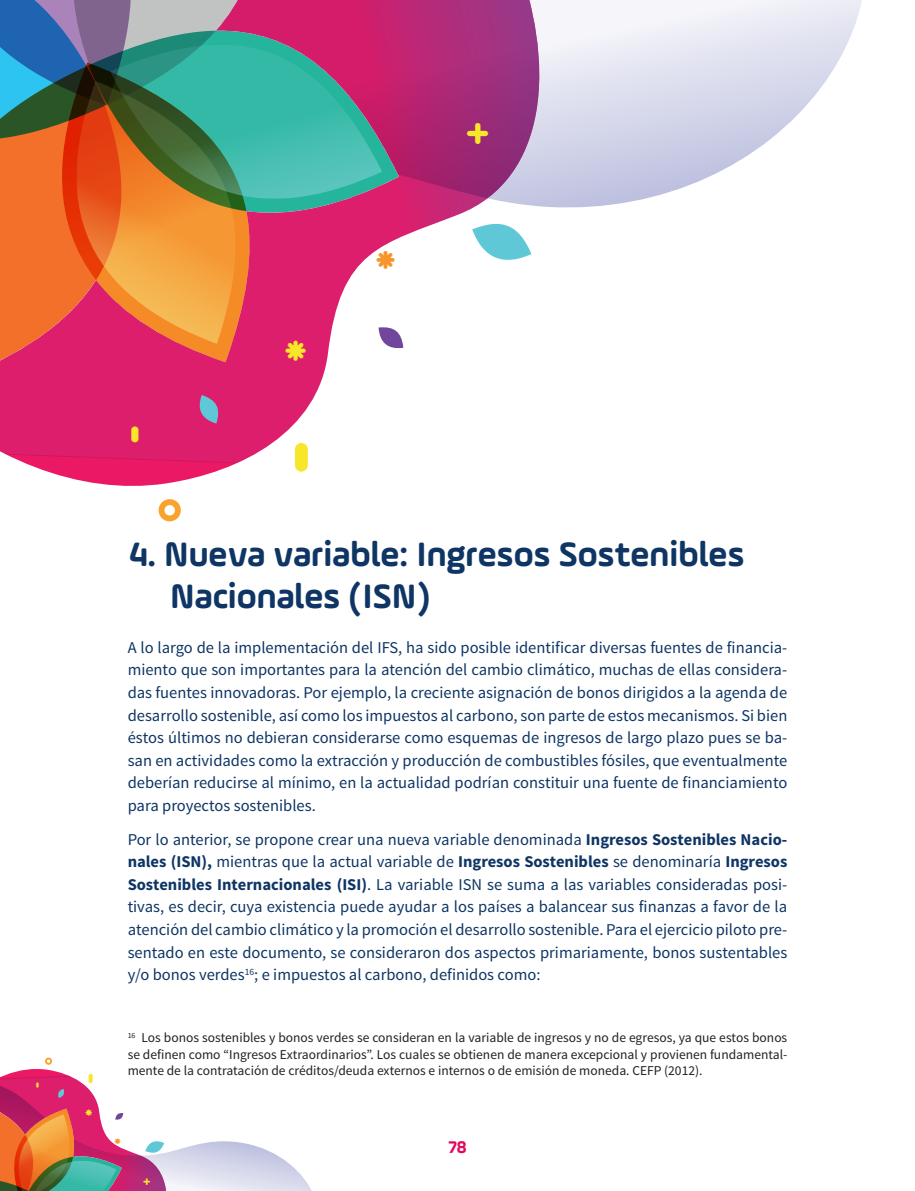
<style>
.page{position:relative;width:915px;height:1191px;background:#fff}
.page>*{position:absolute;margin:0;border:0;box-sizing:border-box;transform-origin:0 0}
.CAPITULOS{font:700 36px/42px "Ample Soft Pro";color:#0e3564}
.t1{font:700 26.7px "Oduda";color:#f8e62a}
.t2{font:700 18px "Ample Soft Pro";color:#e5085c}
.t3{font:16.5px/22.5px "Source Sans Pro";color:#0e3564;text-align:justify}
.t4{font:700 15.3px "Oduda";color:#f8e62a}
.t5{font:700 14.7px "Oduda";color:#f8e62a}
.t6{font:700 13.65px "Oduda";color:#f7952c}
.t7{font:13.5px/16.2px "Source Sans Pro";color:#231f20;text-align:justify}
.t8{font:700 12.6px "Oduda";color:#f8e62a}
.s1{font-weight:700}
</style>
<div class="page">
<svg style="left:0;top:1057px;width:312px;height:134px"></svg>
<svg style="left:55px;top:474px;width:153px;height:12px;fill:#eb1865"></svg>
<svg style="left:0;top:390px;width:318px;height:84px;background:#e23c7f"></svg>
<svg style="left:0;top:0;width:862px;height:390px"></svg>
<svg style="left:0;top:362px;width:399px;height:12px;fill:#dc1e6c"></svg>
<svg style="left:472px;top:217px;width:59px;height:50px"></svg>
<svg style="left:196px;top:395px;width:25px;height:28px"></svg>
<svg style="left:158px;top:499px;width:23px;height:22px"></svg>
<svg style="left:295px;top:443px;width:13px;height:28px"></svg>
<svg style="left:131px;top:426px;width:8px;height:16px"></svg>
<svg style="left:467px;top:123px;width:21px;height:21px"></svg>
<svg style="left:0;top:0;width:403px;height:362px;background:#a8726c"></svg>
<p class="t5" style="left:45px;top:1082px;width:8px;rotate:90deg">-</p>
<h2 class="t1" style="left:105px;top:1072px;width:13px;rotate:90deg">-</h2>
<p class="t4" style="left:94px;top:1108px;width:9px;rotate:90deg">*</p>
<p class="CAPITULOS" style="left:170px;top:532px;width:575px;text-indent:-43px">4. Nueva variable: Ingresos Sostenibles<br>Nacionales (ISN)</p>
<p class="t3" style="left:128px;top:636px;width:661px">A lo largo de la implementación del IFS, ha sido posible identificar diversas fuentes de financia&shy;miento que son importantes para la atención del cambio climático, muchas de ellas considera&shy;das fuentes innovadoras. Por ejemplo, la creciente asignación de bonos dirigidos a la agenda de desarrollo sostenible, así como los impuestos al carbono, son parte de estos mecanismos. Si bien éstos últimos no debieran considerarse como esquemas de ingresos de largo plazo pues se ba&shy;san en actividades como la extracción y producción de combustibles fósiles, que eventualmente deberían reducirse al mínimo, en la actualidad podrían constituir una fuente de financiamiento para proyectos sostenibles.</p>
<p class="t3" style="left:128px;top:828px;width:661px">Por lo anterior, se propone crear una nueva variable denominada <span class="s1">Ingresos Sostenibles Nacio&shy;nales (ISN),</span> mientras que la actual variable de <span class="s1">Ingresos Sostenibles</span> se denominaría <span class="s1">Ingresos Sostenibles Internacionales (ISI)</span>. La variable ISN se suma a las variables consideradas posi&shy;tivas, es decir, cuya existencia puede ayudar a los países a balancear sus finanzas a favor de la atención del cambio climático y la promoción el desarrollo sostenible. Para el ejercicio piloto pre&shy;sentado en este documento, se consideraron dos aspectos primariamente, bonos sustentables y/o bonos verdes<sup>16</sup>; e impuestos al carbono, definidos como:</p>
<p class="t7" style="left:128px;top:1030px;width:661px"><sup>16</sup> Los bonos sostenibles y bonos verdes se consideran en la variable de ingresos y no de egresos, ya que estos bonos se definen como “Ingresos Extraordinarios”. Los cuales se obtienen de manera excepcional y provienen fundamental&shy;mente de la contratación de créditos/deuda externos e internos o de emisión de moneda. CEFP (2012).</p>
<p class="t6" style="left:122px;top:1138px;width:8px;rotate:90deg">*</p>
<p class="t2" style="left:448px;top:1134px;width:20px">78</p>
<p class="t8" style="left:154px;top:1178px;width:9px;rotate:90deg">+</p>
</div>
